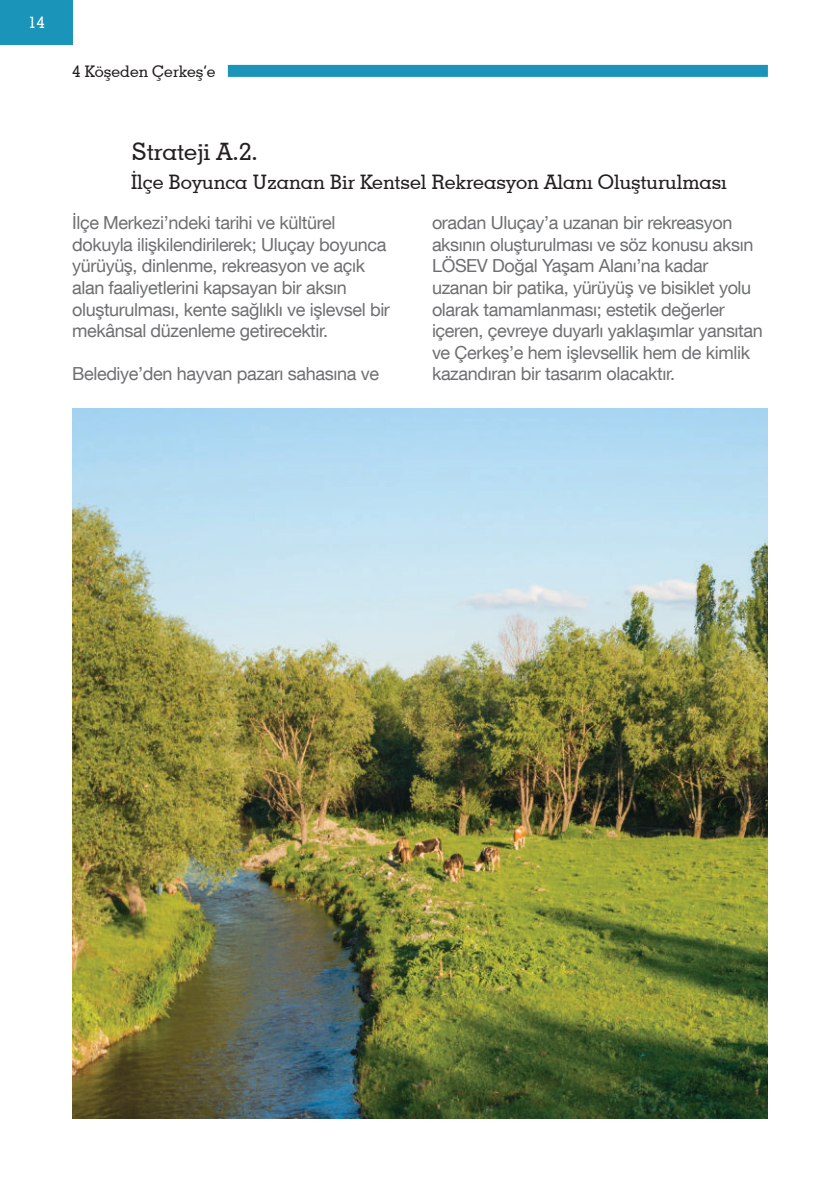
<style>
.page{position:relative;width:840px;height:1191px;background:#fff}
.page>*{position:absolute;margin:0;border:0;box-sizing:border-box;transform-origin:0 0}
.t1{font:500 24px "Geometric Slab 703 BT";color:#231f20}
.t2{font:500 20px "Geometric Slab 703 BT";color:#231f20}
.t3{font:18px/21.6px "Helvetica Neue LT Com";letter-spacing:-.02em;color:#6d6f71}
.t4{font:500 16px "Geometric Slab 703 BT";color:#231f20}
.t5{font:500 16px "Geometric Slab 703 BT";color:#fff}
</style>
<div class="page">
<div style="left:0;top:0;width:73px;height:44px;background:#1a95b9"></div>
<div style="left:228px;top:65px;width:539px;height:12px;background:#1a95b9"></div>
<img style="left:73px;top:408px;width:694px;height:711px">
<p class="t5" style="left:28px;top:16px;width:18px">14</p>
<p class="t4" style="left:72px;top:62px;width:145px">4 Köşeden Çerkeş’e</p>
<h1 class="t1" style="left:131px;top:137px;width:128px">Strateji A.2.</h1>
<p class="t2" style="left:131px;top:170px;width:597px">İlçe Boyunca Uzanan Bir Kentsel Rekreasyon Alanı Oluşturulması</p>
<p class="t3" style="left:72px;top:211px;width:319px">İlçe Merkezi’ndeki tarihi ve kültürel dokuyla ilişkilendirilerek; Uluçay boyunca yürüyüş, dinlenme, rekreasyon ve açık alan faaliyetlerini kapsayan bir aksın oluşturulması, kente sağlıklı ve işlevsel bir mekânsal düzenleme getirecektir.</p>
<p class="t3" style="left:72px;top:363px;width:308px">Belediye’den hayvan pazarı sahasına ve</p>
<p class="t3" style="left:432px;top:211px;width:332px">oradan Uluçay’a uzanan bir rekreasyon aksının oluşturulması ve söz konusu aksın LÖSEV Doğal Yaşam Alanı’na kadar uzanan bir patika, yürüyüş ve bisiklet yolu olarak tamamlanması; estetik değerler içeren, çevreye duyarlı yaklaşımlar yansıtan ve Çerkeş’e hem işlevsellik hem de kimlik kazandıran bir tasarım olacaktır.</p>
</div>
